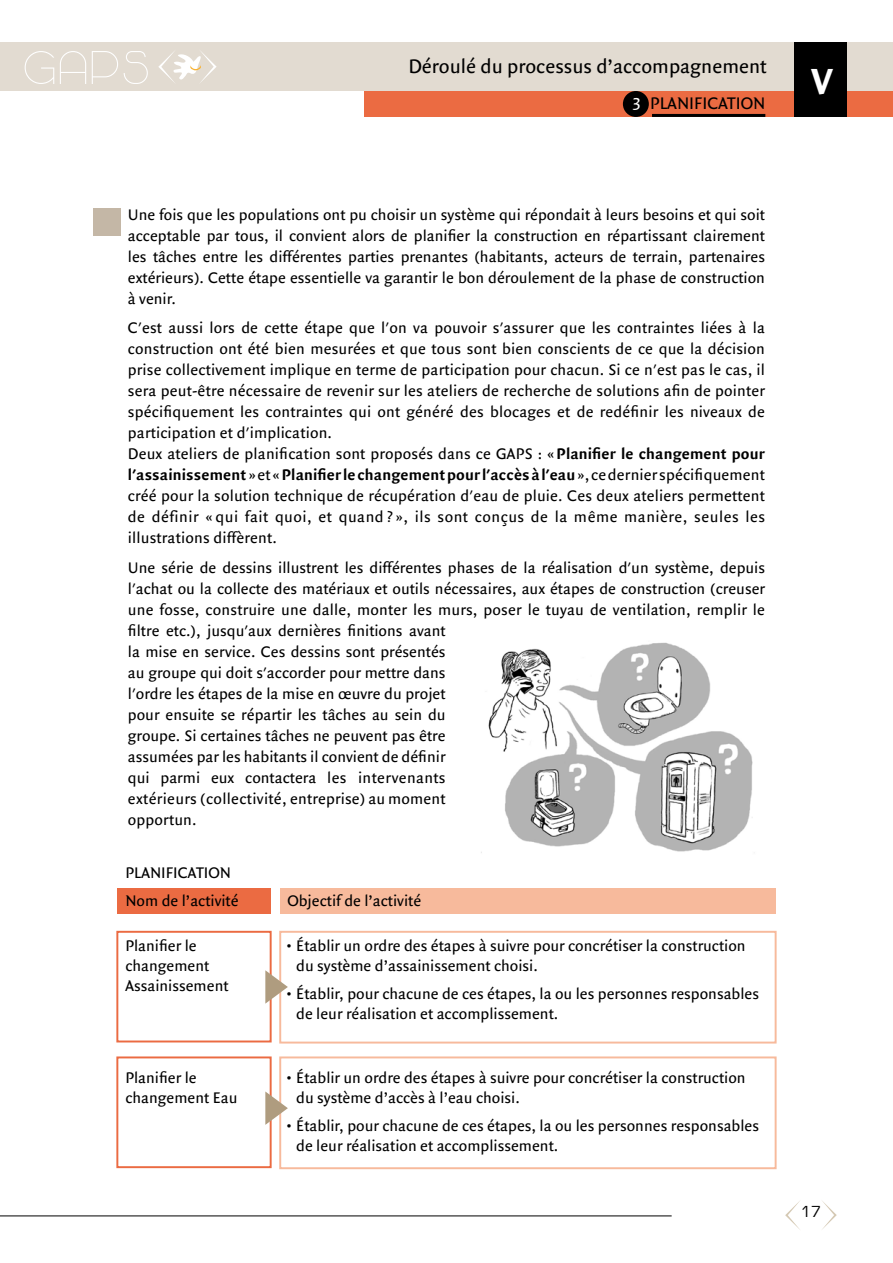
<style>
.page{position:relative;width:893px;height:1263px;background:#fff}
.page>*{position:absolute;margin:0;border:0;box-sizing:border-box;transform-origin:0 0}
.t1{font:21px "Quadraat Sans";color:#000}
.t2{font:18px "Quadraat Sans";color:#000}
.t3{font:16.5px/21px "Quadraat Sans";color:#000}
.t4{font:16.5px "Eurostile";color:#000}
.s1{font-weight:700;font-size:39px;color:#fff}
.s2{font-weight:700}
</style>
<div class="page">
<svg style="left:822px;top:1201px;width:15px;height:28px"></svg>
<svg style="left:785px;top:1201px;width:15px;height:29px"></svg>
<img style="left:481px;top:642px;width:272px;height:211px">
<div style="left:0;top:43px;width:893px;height:48px;background:#e2dbd1"></div>
<div style="left:364px;top:91px;width:430px;height:26px;background:#eb6b42"></div>
<div style="left:846px;top:91px;width:47px;height:26px;background:#eb6b42"></div>
<div style="left:794px;top:43px;width:52px;height:74px;background:#000"></div>
<hr style="left:652px;top:114px;width:113px;height:3px;background:#000">
<hr style="left:0;top:1215px;width:672px;height:1px;background:#000">
<div style="left:623px;top:91px;width:26px;height:26px;background:#000;border-radius:50%"></div>
<div style="left:117px;top:888px;width:154px;height:26px;background:#eb6b42"></div>
<div style="left:116px;top:931px;width:156px;height:111px;border:2px solid #eb6b42"></div>
<div style="left:116px;top:1056px;width:156px;height:112px;border:2px solid #eb6b42"></div>
<div style="left:280px;top:888px;width:496px;height:26px;background:#f7ba9c"></div>
<div style="left:279px;top:931px;width:498px;height:112px;border:2px solid #f7ba9c"></div>
<div style="left:279px;top:1056px;width:498px;height:113px;border:2px solid #f7ba9c"></div>
<svg style="left:265px;top:970px;width:23px;height:34px"></svg>
<svg style="left:265px;top:1091px;width:23px;height:34px"></svg>
<div style="left:94px;top:208px;width:27px;height:28px;background:#c4b7a6"></div>
<svg style="left:158px;top:52px;width:59px;height:31px"></svg>
<svg style="left:25px;top:51px;width:123px;height:33px"></svg>
<p class="t1" style="left:408px;top:54px;width:426px">Déroulé du processus d’accompagnement <span class="s1">V</span></p>
<p class="t2" style="left:632px;top:93px;width:135px"><sup>3</sup> PLANIFICATION</p>
<p class="t3" style="left:128px;top:204px;width:639px;text-align:justify">Une fois que les populations ont pu choisir un système qui répondait à leurs besoins et qui soit acceptable par tous, il convient alors de planifier la construction en répartissant clairement les tâches entre les différentes parties prenantes (habitants, acteurs de terrain, partenaires extérieurs). Cette étape essentielle va garantir le bon déroulement de la phase de construction à venir.</p>
<p class="t3" style="left:128px;top:318px;width:639px">C'est aussi lors de cette étape que l'on va pouvoir s'assurer que les contraintes liées à la construction ont été bien mesurées et que tous sont bien conscients de ce que la décision prise collectivement implique en terme de participation pour chacun. Si ce n'est pas le cas, il sera peut-être nécessaire de revenir sur les ateliers de recherche de solutions afin de pointer spécifiquement les contraintes qui ont généré des blocages et de redéfinir les niveaux de participation et d'implication.<br>Deux ateliers de planification sont proposés dans ce GAPS : « <span class="s2">Planifier le changement pour l'assainissement</span> » et « <span class="s2">Planifier le changement pour l'accès à l'eau</span> », ce dernier spécifiquement créé pour la solution technique de récupération d'eau de pluie. Ces deux ateliers permettent de définir « qui fait quoi, et quand ? », ils sont conçus de la même manière, seules les illustrations diffèrent.</p>
<p class="t3" style="left:128px;top:558px;width:639px">Une série de dessins illustrent les différentes phases de la réalisation d'un système, depuis l'achat ou la collecte des matériaux et outils nécessaires, aux étapes de construction (creuser une fosse, construire une dalle, monter les murs, poser le tuyau de ventilation, remplir le filtre etc.), jusqu'aux dernières finitions avant<br>la mise en service. Ces dessins sont présentés<br>au groupe qui doit s'accorder pour mettre dans<br>l'ordre les étapes de la mise en œuvre du projet<br>pour ensuite se répartir les tâches au sein du<br>groupe. Si certaines tâches ne peuvent pas être<br>assumées par les habitants il convient de définir<br>qui parmi eux contactera les intervenants<br>extérieurs (collectivité, entreprise) au moment<br>opportun.</p>
<p class="t3" style="left:125px;top:858px;width:115px;line-height:28.3px">PLANIFICATION<br>Nom de l’activité</p>
<p class="t3" style="left:125px;top:936px;width:105px;line-height:19.8px">Planifier le changement<br>Assainissement</p>
<p class="t3" style="left:125px;top:1068px;width:114px;line-height:19.8px">Planifier le changement Eau</p>
<p class="t3" style="left:287px;top:890px;width:135px">Objectif de l’activité</p>
<p class="t3" style="left:296px;top:936px;width:451px;line-height:19.8px;text-indent:-11px">• Établir un ordre des étapes à suivre pour concrétiser la construction du système d’assainissement choisi.</p>
<p class="t3" style="left:296px;top:984px;width:464px;line-height:19.8px;text-indent:-11px">• Établir, pour chacune de ces étapes, la ou les personnes responsables de leur réalisation et accomplissement.</p>
<p class="t3" style="left:296px;top:1068px;width:451px;line-height:19.8px;text-indent:-11px">• Établir un ordre des étapes à suivre pour concrétiser la construction du système d’accès à l’eau choisi.</p>
<p class="t3" style="left:296px;top:1116px;width:464px;line-height:19.8px;text-indent:-11px">• Établir, pour chacune de ces étapes, la ou les personnes responsables de leur réalisation et accomplissement.</p>
<p class="t4" style="left:801px;top:1202px;width:22px">17</p>
</div>
